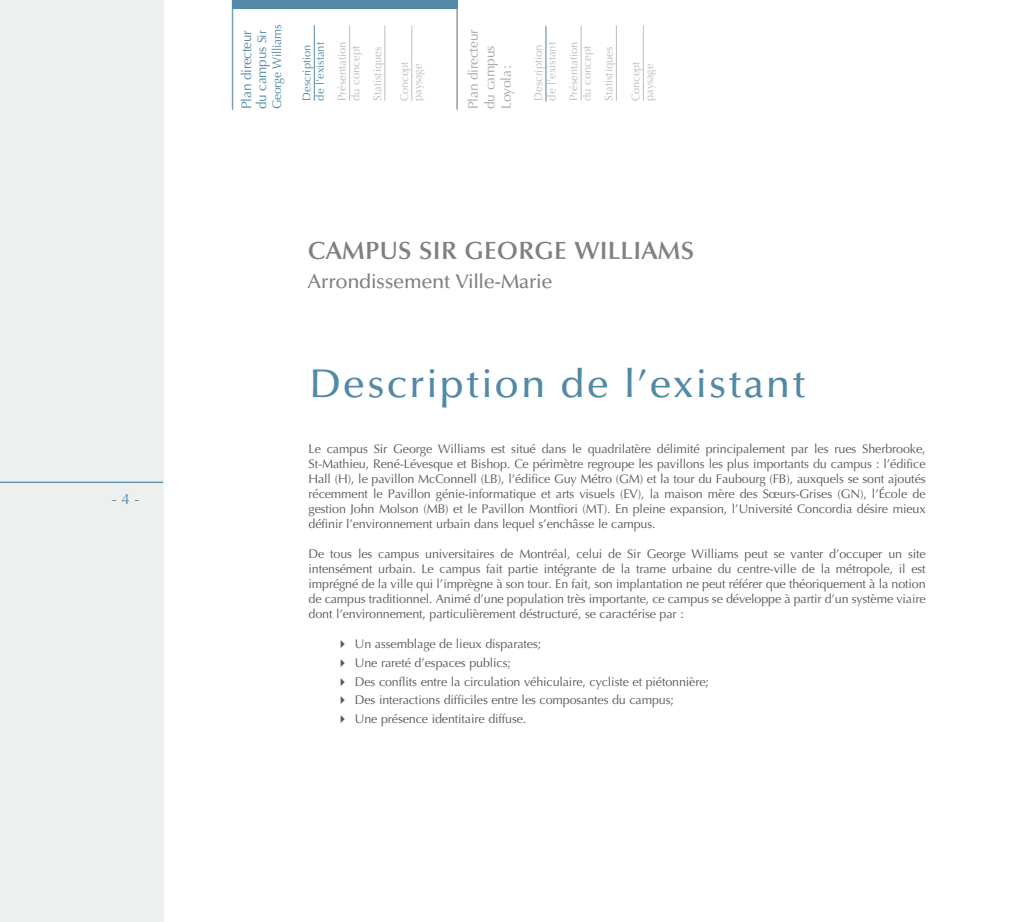
<style>
.page{position:relative;width:1025px;height:922px;background:#fff}
.page>*{position:absolute;margin:0;border:0;box-sizing:border-box;transform-origin:0 0}
.t1{font:500 40px "Optima LT Std";letter-spacing:.05em;color:#5189a7}
.t2{font:600 25px "Optima LT Std";letter-spacing:.01em;color:#808080}
.t3{font:500 20px "Optima LT Std";letter-spacing:-.02em;color:#808080}
.t4{font:15px "Optima LT Std";color:#5189a7}
.t5{font:13.75px/16.5px "Optima LT Std";letter-spacing:-.02em;color:#a3a8ac}
.t6{font:13.75px/15px "Optima LT Std";letter-spacing:-.02em;color:#5189a7}
.t7{font:12.5px/15px "Optima LT Std";letter-spacing:-.01em;color:#5c5753;text-align:justify}
.t8{font:12.5px "Optima LT Std";letter-spacing:-.02em;color:#5189a7;scale:.96 1}
.t9{font:11.25px/13.5px "Optima LT Std";color:#babec1}
.t10{font:11.25px/13.5px "Optima LT Std";color:#5189a7}
.s1{font-size:12.5px}
</style>
<div class="page">
<hr style="left:349px;top:25px;width:1px;height:76px;background:#babec1">
<hr style="left:384px;top:25px;width:1px;height:76px;background:#babec1">
<hr style="left:411px;top:25px;width:1px;height:76px;background:#babec1">
<hr style="left:545px;top:25px;width:1px;height:76px;background:#babec1">
<hr style="left:580px;top:25px;width:1px;height:76px;background:#babec1">
<hr style="left:615px;top:25px;width:1px;height:76px;background:#babec1">
<hr style="left:642px;top:25px;width:1px;height:76px;background:#babec1">
<div style="left:0;top:0;width:164px;height:921px;background:#eeefef"></div>
<hr style="left:0;top:481px;width:163px;height:2px;background:#5189a7">
<hr style="left:232px;top:1px;width:1px;height:109px;background:#74a0b9">
<hr style="left:456px;top:0;width:1px;height:110px;background:#a3a8ac">
<hr style="left:545px;top:26px;width:1px;height:76px;background:#74a0b9">
<div style="left:232px;top:0;width:225px;height:8px;background:#5189a7"></div>
<hr style="left:314px;top:25px;width:1px;height:76px;background:#5189a7">
<p class="t4" style="left:112px;top:489px;width:29px">- 4 -</p>
<p class="t6" style="left:239px;top:109px;width:80px;rotate:-90deg">Plan directeur du campus <span class="s1">Sir</span></p>
<p class="t8" style="left:269px;top:109px;width:89px;rotate:-90deg">George Williams</p>
<p class="t10" style="left:300px;top:101px;width:60px;rotate:-90deg">Description de l’existant</p>
<p class="t9" style="left:335px;top:101px;width:61px;rotate:-90deg">Présentation du concept</p>
<p class="t9" style="left:370px;top:101px;width:55px;rotate:-90deg">Statistiques</p>
<p class="t9" style="left:397px;top:101px;width:40px;rotate:-90deg">Concept paysage</p>
<p class="t5" style="left:465px;top:109px;width:81px;rotate:-90deg">Plan directeur du campus<br>Loyola:</p>
<p class="t9" style="left:531px;top:101px;width:60px;rotate:-90deg">Description de l’existant</p>
<p class="t9" style="left:566px;top:101px;width:61px;rotate:-90deg">Présentation du concept</p>
<p class="t9" style="left:602px;top:101px;width:55px;rotate:-90deg">Statistiques</p>
<p class="t9" style="left:629px;top:101px;width:40px;rotate:-90deg">Concept paysage</p>
<h2 class="t2" style="left:308px;top:236px;width:388px">CAMPUS SIR GEORGE WILLIAMS</h2>
<h3 class="t3" style="left:308px;top:270px;width:246px">Arrondissement Ville-Marie</h3>
<h1 class="t1" style="left:309px;top:361px;width:497px">Description de l’existant</h1>
<p class="t7" style="left:308px;top:441px;width:618px">Le campus Sir George Williams est situé dans le quadrilatère délimité principalement par les rues Sherbrooke, St-Mathieu, René-Lévesque et Bishop. Ce périmètre regroupe les pavillons les plus importants du campus : l’édifice Hall (H), le pavillon McConnell (LB), l’édifice Guy Métro (GM) et la tour du Faubourg (FB), auxquels se sont ajoutés récemment le Pavillon génie-informatique et arts visuels (EV), la maison mère des Sœurs-Grises (GN), l’École de gestion John Molson (MB) et le Pavillon Montfiori (MT). En pleine expansion, l’Université Concordia désire mieux définir l’environnement urbain dans lequel s’enchâsse le campus.</p>
<p class="t7" style="left:308px;top:546px;width:618px">De tous les campus universitaires de Montréal, celui de Sir George Williams peut se vanter d’occuper un site intensément urbain. Le campus fait partie intégrante de la trame urbaine du centre-ville de la métropole, il est imprégné de la ville qui l’imprègne à son tour. En fait, son implantation ne peut référer que théoriquement à la notion de campus traditionnel. Animé d’une population très importante, ce campus se développe à partir d’un système viaire dont l’environnement, particulièrement déstructuré, se caractérise par :</p>
<p class="t7" style="left:336px;top:636px;width:206px">✔ Un assemblage de lieux disparates;</p>
<p class="t7" style="left:336px;top:655px;width:176px">✔ Une rareté d’espaces publics;</p>
<p class="t7" style="left:336px;top:673px;width:374px">✔ Des conflits entre la circulation véhiculaire, cycliste et piétonnière;</p>
<p class="t7" style="left:336px;top:692px;width:339px">✔ Des interactions difficiles entre les composantes du campus;</p>
<p class="t7" style="left:336px;top:711px;width:192px">✔ Une présence identitaire diffuse.</p>
</div>
